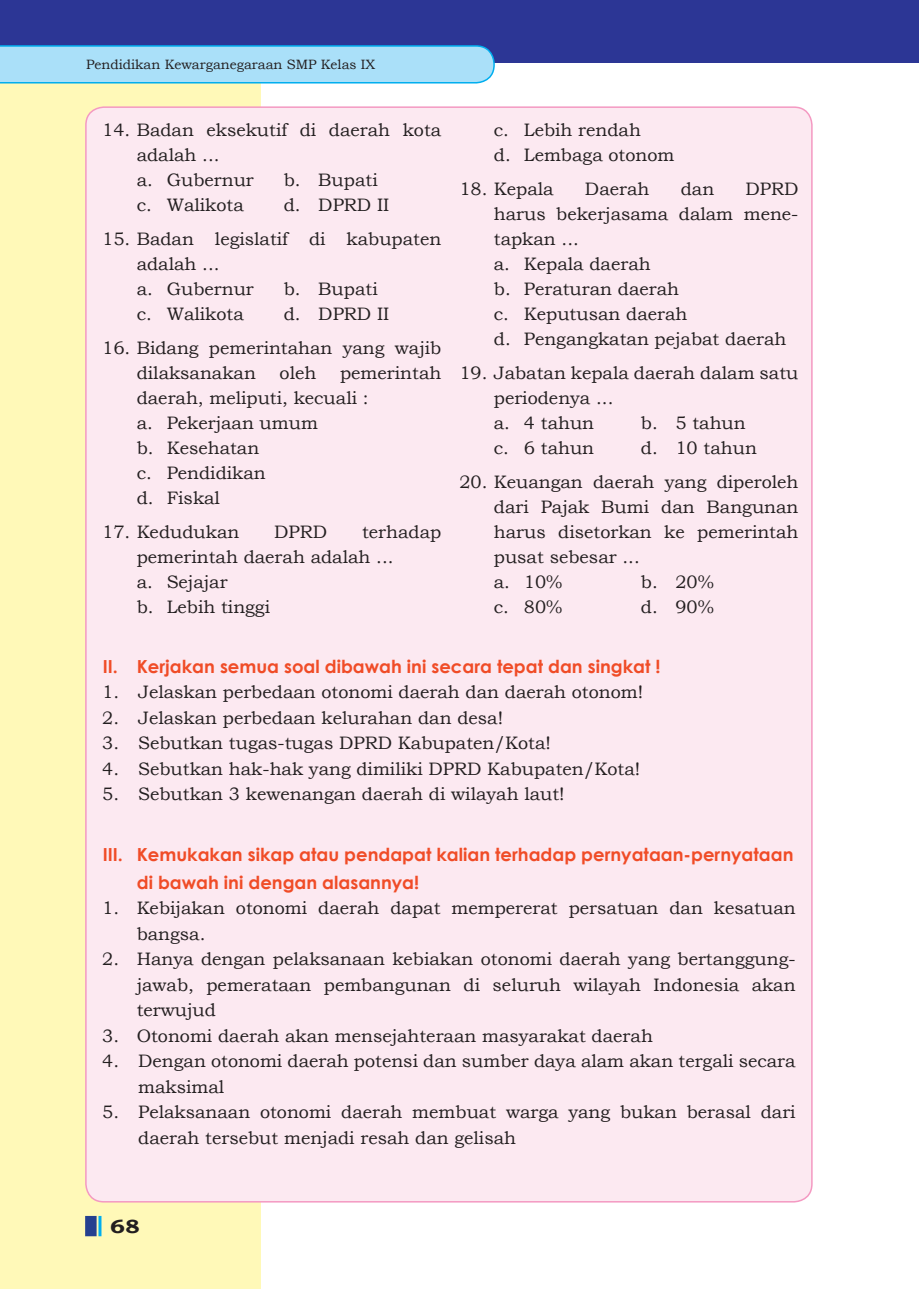
<style>
.page{position:relative;width:919px;height:1289px;background:#fff}
.page>*{position:absolute;margin:0;border:0;box-sizing:border-box;transform-origin:0 0}
.t1{font:700 19.05px "Bookman Old Style";color:#231f20;scale:1.18 1}
.Urutan_1{font:18px/25.5px "Bookman Old Style";color:#231f20}
.Soal_pil_ganda{font:18px/25px "Bookman Old Style";color:#231f20}
.Latihan_uraian{font:18px "Bookman Old Style";color:#231f20}
.Pilihan_ganda_1{font:18px "Bookman Old Style";color:#231f20}
.Petunjuk_soal_baru{font:700 18px/27px "Century Gothic";color:#f04c27}
.Pil_ganda_dobel{font:18px "Bookman Old Style";color:#231f20}
.t2{font:13.5px "Bookman Old Style";color:#231f20}
</style>
<div class="page">
<div style="left:0;top:0;width:260px;height:1288px;background:#fff9b8"></div>
<div style="left:0;top:0;width:918px;height:62px;background:#2c3695"></div>
<svg style="left:0;top:45px;width:495px;height:38px;background:#9ddbf7"></svg>
<div style="left:87px;top:1217px;width:8px;height:17px;background:#25408f"></div>
<div style="left:85px;top:1215px;width:12px;height:21px;border:3px solid #25408f"></div>
<hr style="left:98px;top:1215px;width:3px;height:21px;background:#00aeef">
<div style="left:85px;top:106px;width:728px;height:1095px;background:#fce9f1"></div>
<p class="t2" style="left:86px;top:55px;width:290px">Pendidikan Kewarganegaraan SMP Kelas IX</p>
<p class="Soal_pil_ganda" style="left:137px;top:118px;width:306px;text-indent:-34px">14. Badan eksekutif di daerah kota adalah ...</p>
<p class="Pil_ganda_dobel" style="left:137px;top:168px;width:119px">a. Gubernur</p>
<p class="Pil_ganda_dobel" style="left:284px;top:168px;width:95px">b. Bupati</p>
<p class="Pil_ganda_dobel" style="left:137px;top:193px;width:109px">c. Walikota</p>
<p class="Pil_ganda_dobel" style="left:284px;top:193px;width:107px">d. DPRD II</p>
<p class="Soal_pil_ganda" style="left:137px;top:226px;width:306px;text-indent:-34px">15. Badan legislatif di kabupaten adalah ...</p>
<p class="Pil_ganda_dobel" style="left:137px;top:277px;width:119px">a. Gubernur</p>
<p class="Pil_ganda_dobel" style="left:284px;top:277px;width:95px">b. Bupati</p>
<p class="Pil_ganda_dobel" style="left:137px;top:302px;width:109px">c. Walikota</p>
<p class="Pil_ganda_dobel" style="left:284px;top:302px;width:107px">d. DPRD II</p>
<p class="Soal_pil_ganda" style="left:137px;top:335px;width:306px;text-indent:-34px">16. Bidang pemerintahan yang wajib dilaksanakan</p>
<p class="Soal_pil_ganda" style="left:137px;top:360px;width:306px;text-indent:203px">pemerintah daerah, meliputi, kecuali :</p>
<p class="Pilihan_ganda_1" style="left:137px;top:411px;width:183px">a. Pekerjaan umum</p>
<p class="Pilihan_ganda_1" style="left:137px;top:436px;width:124px">b. Kesehatan</p>
<p class="Pilihan_ganda_1" style="left:137px;top:461px;width:131px">c. Pendidikan</p>
<p class="Pilihan_ganda_1" style="left:137px;top:486px;width:85px">d. Fiskal</p>
<p class="Soal_pil_ganda" style="left:102px;top:519px;width:139px">17. Kedudukan</p>
<p class="Soal_pil_ganda" style="left:274px;top:519px;width:54px">DPRD</p>
<p class="Soal_pil_ganda" style="left:279px;top:360px;width:38px">oleh</p>
<p class="Soal_pil_ganda" style="left:137px;top:519px;width:306px;text-indent:225px">terhadap pemerintah daerah adalah ...</p>
<p class="Pilihan_ganda_1" style="left:137px;top:570px;width:92px">a. Sejajar</p>
<p class="Pilihan_ganda_1" style="left:137px;top:595px;width:135px">b. Lebih tinggi</p>
<p class="Pilihan_ganda_1" style="left:494px;top:118px;width:148px">c. Lebih rendah</p>
<p class="Pilihan_ganda_1" style="left:494px;top:143px;width:182px">d. Lembaga otonom</p>
<p class="Soal_pil_ganda" style="left:459px;top:176px;width:96px">18. Kepala</p>
<p class="Soal_pil_ganda" style="left:585px;top:176px;width:66px">Daerah</p>
<p class="Soal_pil_ganda" style="left:680px;top:176px;width:35px">dan</p>
<p class="Soal_pil_ganda" style="left:494px;top:176px;width:306px;text-align:justify;text-indent:252px">DPRD harus bekerjasama dalam mene&shy;tapkan ...</p>
<p class="Pilihan_ganda_1" style="left:494px;top:252px;width:158px">a. Kepala daerah</p>
<p class="Pilihan_ganda_1" style="left:494px;top:277px;width:187px">b. Peraturan daerah</p>
<p class="Pilihan_ganda_1" style="left:494px;top:302px;width:195px">c. Keputusan daerah</p>
<p class="Pilihan_ganda_1" style="left:494px;top:327px;width:294px">d. Pengangkatan pejabat daerah</p>
<p class="Soal_pil_ganda" style="left:494px;top:360px;width:306px;text-indent:-34px">19. Jabatan kepala daerah dalam satu periodenya ...</p>
<p class="Pil_ganda_dobel" style="left:494px;top:411px;width:102px">a. 4 tahun</p>
<p class="Pil_ganda_dobel" style="left:641px;top:411px;width:106px">b. 5 tahun</p>
<p class="Pil_ganda_dobel" style="left:494px;top:436px;width:102px">c. 6 tahun</p>
<p class="Pil_ganda_dobel" style="left:641px;top:436px;width:117px">d. 10 tahun</p>
<p class="Soal_pil_ganda" style="left:494px;top:469px;width:306px;text-align:justify;text-indent:-34px">20. Keuangan daerah yang diperoleh dari Pajak Bumi dan Bangunan harus disetorkan ke pemerintah pusat sebesar ...</p>
<p class="Pil_ganda_dobel" style="left:494px;top:570px;width:70px">a. 10%</p>
<p class="Pil_ganda_dobel" style="left:641px;top:570px;width:75px">b. 20%</p>
<p class="Pil_ganda_dobel" style="left:494px;top:595px;width:70px">c. 80%</p>
<p class="Pil_ganda_dobel" style="left:641px;top:595px;width:75px">d. 90%</p>
<p class="Petunjuk_soal_baru" style="left:103px;top:652px;width:559px">II. Kerjakan semua soal dibawah ini secara tepat dan singkat !</p>
<p class="Latihan_uraian" style="left:102px;top:680px;width:542px">1. Jelaskan perbedaan otonomi daerah dan daerah otonom!</p>
<p class="Latihan_uraian" style="left:102px;top:706px;width:402px">2. Jelaskan perbedaan kelurahan dan desa!</p>
<p class="Latihan_uraian" style="left:102px;top:731px;width:450px">3. Sebutkan tugas-tugas DPRD Kabupaten/Kota!</p>
<p class="Latihan_uraian" style="left:102px;top:757px;width:539px">4. Sebutkan hak-hak yang dimiliki DPRD Kabupaten/Kota!</p>
<p class="Latihan_uraian" style="left:102px;top:782px;width:464px">5. Sebutkan 3 kewenangan daerah di wilayah laut!</p>
<p class="Petunjuk_soal_baru" style="left:137px;top:840px;width:658px;text-indent:-34px">III. Kemukakan sikap atau pendapat kalian terhadap pernyataan-pernyataan di bawah ini dengan alasannya!</p>
<p class="Urutan_1" style="left:137px;top:895px;width:660px;text-indent:-34px">1. Kebijakan otonomi daerah dapat mempererat persatuan dan kesatuan bangsa.</p>
<p class="Urutan_1" style="left:137px;top:946px;width:660px;text-align:justify;text-indent:-34px">2. Hanya dengan pelaksanaan kebiakan otonomi daerah yang bertanggung&shy;jawab, pemerataan pembangunan di seluruh wilayah Indonesia akan terwujud</p>
<p class="Urutan_1" style="left:102px;top:1022px;width:552px">3. Otonomi daerah akan mensejahteraan masyarakat daerah</p>
<p class="Urutan_1" style="left:138px;top:1048px;width:659px;text-indent:-36px">4. Dengan otonomi daerah potensi dan sumber daya alam akan tergali secara maksimal</p>
<p class="Urutan_1" style="left:138px;top:1099px;width:659px;text-indent:-36px">5. Pelaksanaan otonomi daerah membuat warga yang bukan berasal dari daerah tersebut menjadi resah dan gelisah</p>
<p class="t1" style="left:110px;top:1212px;width:27px">68</p>
</div>
